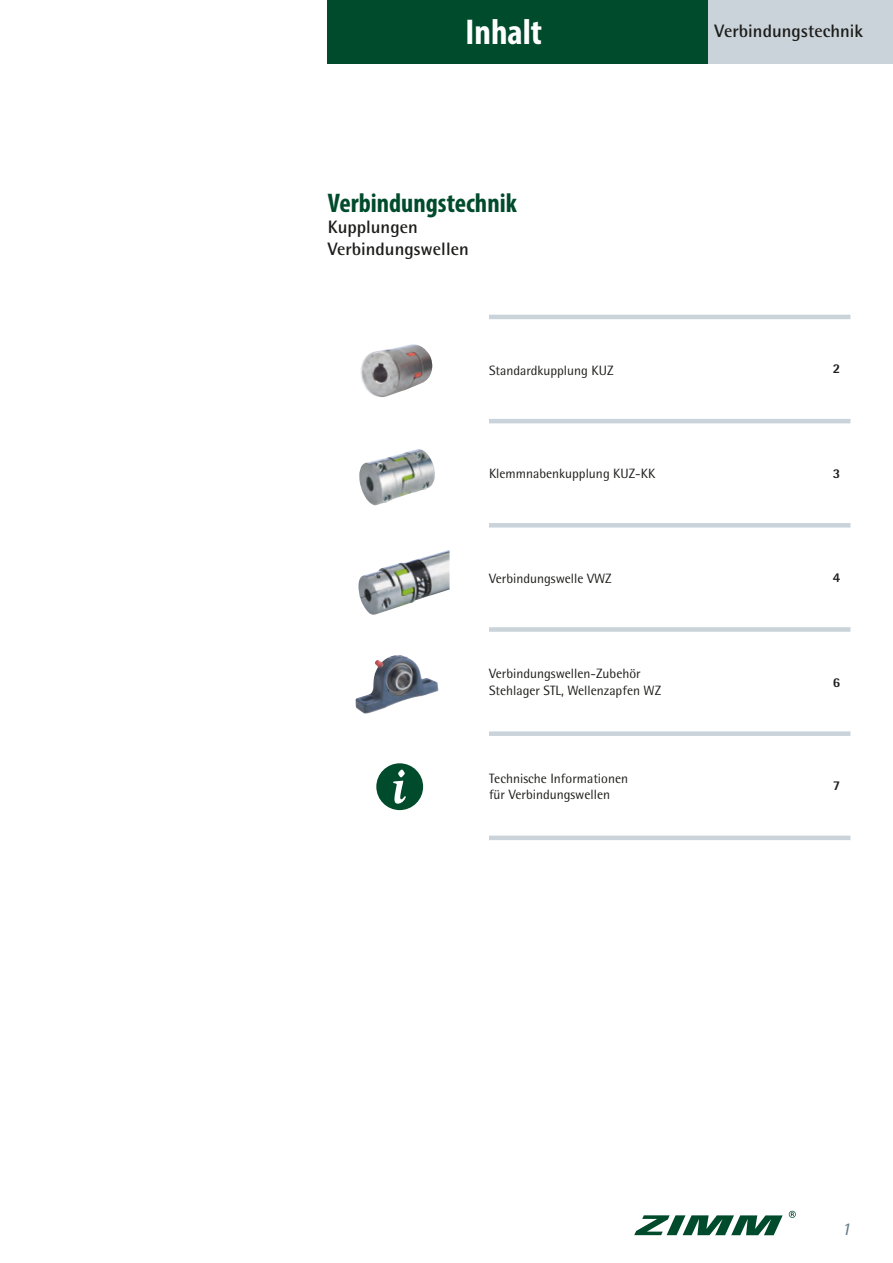
<style>
.page{position:relative;width:893px;height:1263px;background:#fff}
.page>*{position:absolute;margin:0;border:0;box-sizing:border-box;transform-origin:0 0}
.t1{font:700 condensed 36px "Myriad Pro";color:#fff}
.t2{font:700 condensed 27px "Myriad Pro";color:#004b2c}
.t3{font:700 18px/21.6px "Rotis Semi Sans";color:#1d1d1b}
.t4{font:italic 18px "Rotis Semi Sans";color:#657a84}
.t5{font:13.5px/16.2px "Rotis Semi Sans";color:#1d1d1b}
.t6{font:800 13.5px "Rotis Semi Sans Std";color:#1d1d1b}
</style>
<div class="page">
<div style="left:328px;top:0;width:382px;height:64px;background:#004b2c"></div>
<svg style="left:634px;top:1215px;width:149px;height:20px"></svg>
<svg style="left:789px;top:1211px;width:7px;height:7px"></svg>
<div style="left:708px;top:0;width:185px;height:64px;background:#c9d3d9"></div>
<img style="left:360px;top:344px;width:73px;height:53px">
<img style="left:359px;top:449px;width:76px;height:57px">
<img style="left:358px;top:550px;width:91px;height:65px">
<img style="left:355px;top:655px;width:84px;height:59px">
<div style="left:376px;top:763px;width:47px;height:47px;background:#004b2c;border-radius:50%"></div>
<svg style="left:393px;top:769px;width:13px;height:35px"></svg>
<hr style="left:489px;top:419px;width:361px;height:4px;background:#c9d3d9">
<hr style="left:489px;top:315px;width:361px;height:4px;background:#c9d3d9">
<hr style="left:489px;top:523px;width:361px;height:4px;background:#c9d3d9">
<div style="left:489px;top:627px;width:361px;height:5px;background:#c9d3d9"></div>
<div style="left:489px;top:731px;width:361px;height:5px;background:#c9d3d9"></div>
<hr style="left:489px;top:836px;width:361px;height:4px;background:#c9d3d9">
<h1 class="t1" style="left:466px;top:9px;width:78px">Inhalt</h1>
<h3 class="t3" style="left:715px;top:20px;width:150px">Verbindungstechnik</h3>
<h2 class="t2" style="left:328px;top:186px;width:190px">Verbindungstechnik</h2>
<h3 class="t3" style="left:328px;top:216px;width:142px">Kupplungen<br>Verbindungswellen</h3>
<p class="t5" style="left:489px;top:362px;width:126px">Standardkupplung KUZ</p>
<p class="t5" style="left:489px;top:465px;width:168px">Klemmnabenkupplung KUZ-KK</p>
<p class="t5" style="left:489px;top:570px;width:124px">Verbindungswelle VWZ</p>
<p class="t5" style="left:489px;top:666px;width:174px">Verbindungswellen-Zubehör<br>Stehlager STL, Wellenzapfen WZ</p>
<p class="t5" style="left:489px;top:770px;width:141px">Technische Informationen für Verbindungswellen</p>
<p class="t6" style="left:833px;top:360px;width:9px">2</p>
<p class="t6" style="left:833px;top:465px;width:9px">3</p>
<p class="t6" style="left:833px;top:569px;width:9px">4</p>
<p class="t6" style="left:833px;top:674px;width:9px">6</p>
<p class="t6" style="left:833px;top:777px;width:9px">7</p>
<h3 class="t4" style="left:841px;top:1218px;width:10px">1</h3>
</div>
